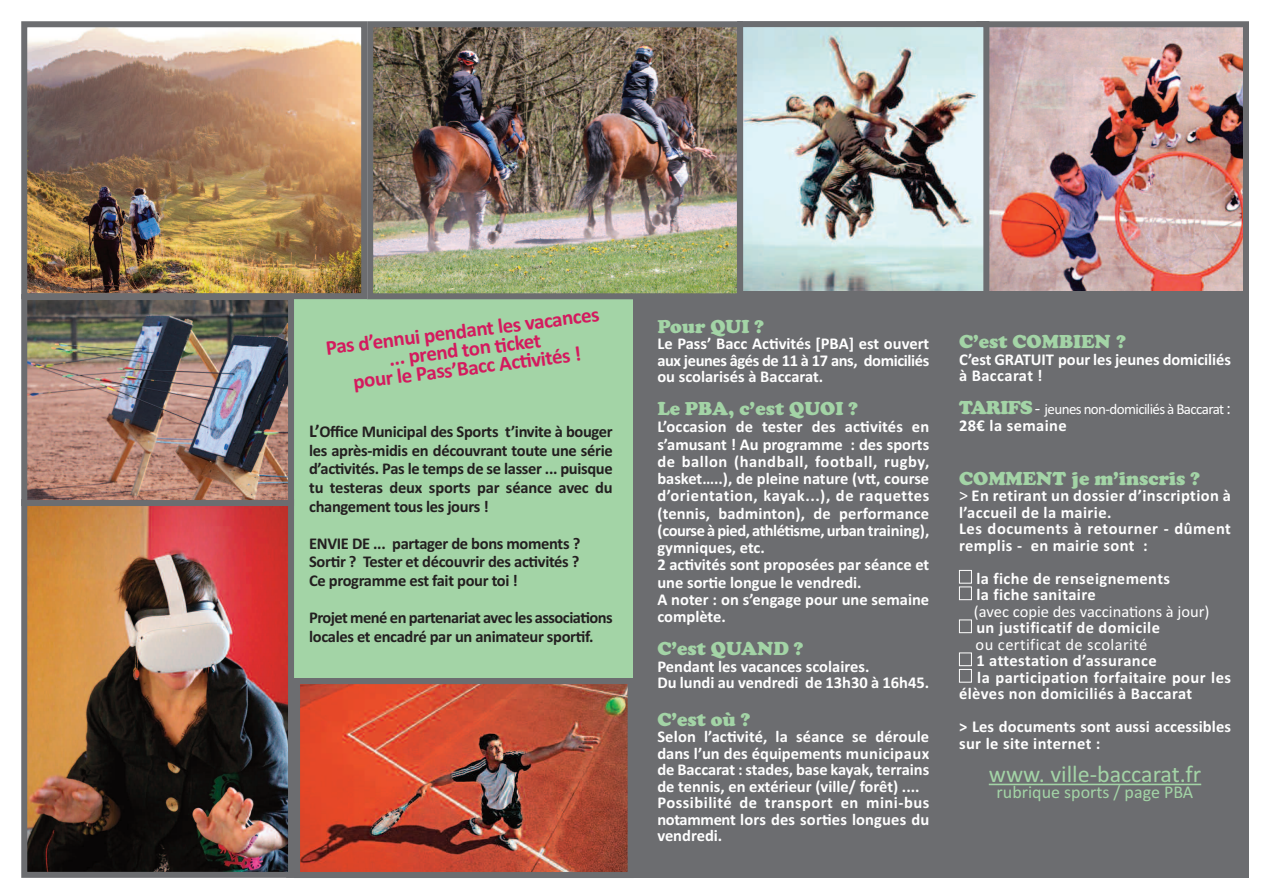
<style>
.page{position:relative;width:1263px;height:893px;background:#fff}
.page>*{position:absolute;margin:0;border:0;box-sizing:border-box;transform-origin:0 0}
.t1{font:24px "Calibri";color:#a3d4a6}
.t2{font:700 21px/18.6px "Calibri";color:#d41a5e;text-align:center}
.t3{font:900 19.5px "Cooper";color:#a3d4a6}
.t4{font:18px "Calibri";color:#a3d4a6}
.t5{font:700 16.5px/16.5px "Calibri";letter-spacing:.005em;color:#fff}
.t6{font:700 16.5px/18.6px "Calibri";letter-spacing:-.02em;color:#231f20;text-align:justify}
.t7{font:700 16.5px/16.5px "Calibri";letter-spacing:.025em;color:#fff}
.t8{font:16.5px "Calibri";color:#fff}
.t9{font:15px "Calibri";letter-spacing:-.04em;color:#fff}
.s1{font-size:18px}
.s2{font-family:"Cooper";font-weight:900;font-size:19.5px;color:#a3d4a6}
.s3{font-weight:400;font-size:18px}
</style>
<div class="page">
<div style="left:294px;top:299px;width:340px;height:379px;background:#a3d4a6"></div>
<img style="left:28px;top:506px;width:259px;height:365px">
<div style="left:21px;top:499px;width:273px;height:379px;border:6px solid #6c6d70"></div>
<img style="left:28px;top:301px;width:259px;height:198px">
<div style="left:21px;top:294px;width:273px;height:212px;border:6px solid #6c6d70"></div>
<img style="left:744px;top:28px;width:498px;height:263px">
<div style="left:976px;top:21px;width:273px;height:278px;border:6px solid #6c6d70"></div>
<div style="left:737px;top:21px;width:252px;height:278px;border:6px solid #6c6d70"></div>
<div style="left:634px;top:291px;width:615px;height:587px;background:#6c6d70"></div>
<hr style="left:989px;top:784px;width:212px;height:1px;background:#a3d4a6">
<div style="left:959px;top:570px;width:13px;height:14px;border:1px solid #fff"></div>
<div style="left:959px;top:587px;width:13px;height:13px;border:1px solid #fff"></div>
<div style="left:959px;top:620px;width:13px;height:13px;border:1px solid #fff"></div>
<div style="left:959px;top:653px;width:13px;height:13px;border:1px solid #fff"></div>
<div style="left:959px;top:669px;width:13px;height:14px;border:1px solid #fff"></div>
<img style="left:28px;top:28px;width:332px;height:264px">
<div style="left:21px;top:21px;width:346px;height:278px;border:6px solid #6c6d70"></div>
<img style="left:374px;top:28px;width:362px;height:264px">
<div style="left:367px;top:21px;width:376px;height:278px;border:6px solid #6c6d70"></div>
<img style="left:301px;top:685px;width:326px;height:186px">
<div style="left:294px;top:678px;width:340px;height:200px;border:6px solid #6c6d70"></div>
<p class="t2" style="left:325px;top:338px;width:277px;rotate:-7deg">Pas d’ennui pendant les vacances ... prend ton ti cket<br>pour le Pass’Bacc Acti vités !</p>
<p class="t3" style="left:657px;top:314px;width:108px">Pour QUI ?</p>
<p class="t5" style="left:657px;top:335px;width:273px;text-align:justify">Le Pass’ Bacc Activités [PBA] est ouvert aux jeunes âgés de 11 à 17 ans, domiciliés ou scolarisés à Baccarat.</p>
<p class="t3" style="left:657px;top:397px;width:202px">Le PBA, c’est QUOI ?</p>
<p class="t5" style="left:657px;top:418px;width:273px;line-height:17.2px">L’occasion de tester des activités en s’amusant ! Au programme : des sports de ballon (handball, football, rugby, basket…..), de pleine nature (vtt, course d’orientation, kayak...), de raquettes (tennis, badminton), de performance (course à pied, athlétisme, urban training), gymniques, etc.<br>2 activités sont proposées par séance et une sortie longue le vendredi.<br>A noter : on s’engage pour une semaine complète.</p>
<p class="t3" style="left:657px;top:637px;width:147px">C’est QUAND ?</p>
<p class="t5" style="left:657px;top:658px;width:273px">Pendant les vacances scolaires.<br>Du lundi au vendredi de 13h30 à 16h45.</p>
<p class="t3" style="left:657px;top:707px;width:94px">C’est où ?</p>
<p class="t5" style="left:657px;top:728px;width:273px">Selon l’activité, la séance se déroule dans l’un des équipements municipaux de Baccarat : stades, base kayak, terrains de tennis, en extérieur (ville/ forêt) ....<br>Possibilité de transport en mini-bus notamment lors des sorties longues du vendredi.</p>
<p class="t6" style="left:309px;top:422px;width:305px"><span class="s1">L’</span>Office Municipal des Sports t’invite à bouger les après-midis en découvrant toute une série d’activités. Pas le temps de se lasser ... puisque tu testeras deux sports par séance avec du changement tous les jours !</p>
<p class="t6" style="left:309px;top:534px;width:273px">ENVIE DE ... partager de bons moments ?<br>Sortir ? Tester et découvrir des activités ?<br>Ce programme est fait pour toi !</p>
<p class="t6" style="left:309px;top:608px;width:305px">Projet mené en partenariat avec les associations locales et encadré par un animateur sportif.</p>
<p class="t3" style="left:959px;top:330px;width:168px">C’est COMBIEN ?</p>
<p class="t5" style="left:959px;top:351px;width:273px">C’est GRATUIT pour les jeunes domiciliés à Baccarat !</p>
<p class="t9" style="left:959px;top:400px;width:273px"><span class="s2">TARIFS</span> <span class="s1">-</span> jeunes non-domiciliés à Baccarat <span class="s1">:</span></p>
<p class="t7" style="left:959px;top:417px;width:109px">28€ la semaine</p>
<p class="t3" style="left:959px;top:466px;width:242px">COMMENT je m’inscris ?</p>
<p class="t7" style="left:959px;top:487px;width:273px"><span class="s3">&gt;</span> En retirant un dossier d’inscription à l’accueil de la mairie.<br>Les documents à retourner - dûment remplis - en mairie sont :</p>
<p class="t7" style="left:976px;top:570px;width:195px">la fiche de renseignements la fiche sanitaire</p>
<p class="t8" style="left:974px;top:601px;width:237px">(avec copie des vaccinations à jour)</p>
<p class="t7" style="left:976px;top:619px;width:185px">un justificatif de domicile</p>
<p class="t8" style="left:976px;top:634px;width:173px">ou certificat de scolarité</p>
<p class="t7" style="left:976px;top:652px;width:182px">1 attestation d’assurance</p>
<p class="t7" style="left:977px;top:669px;width:255px">la participation forfaitaire pour les</p>
<p class="t7" style="left:959px;top:685px;width:235px">élèves non domiciliés à Baccarat</p>
<p class="t5" style="left:959px;top:718px;width:273px">&gt; Les documents sont aussi accessibles sur le site internet :</p>
<h1 class="t1" style="left:989px;top:759px;width:214px">www. ville-baccarat.fr</h1>
<p class="t4" style="left:997px;top:781px;width:198px">rubrique sports / page PBa</p>
</div>
